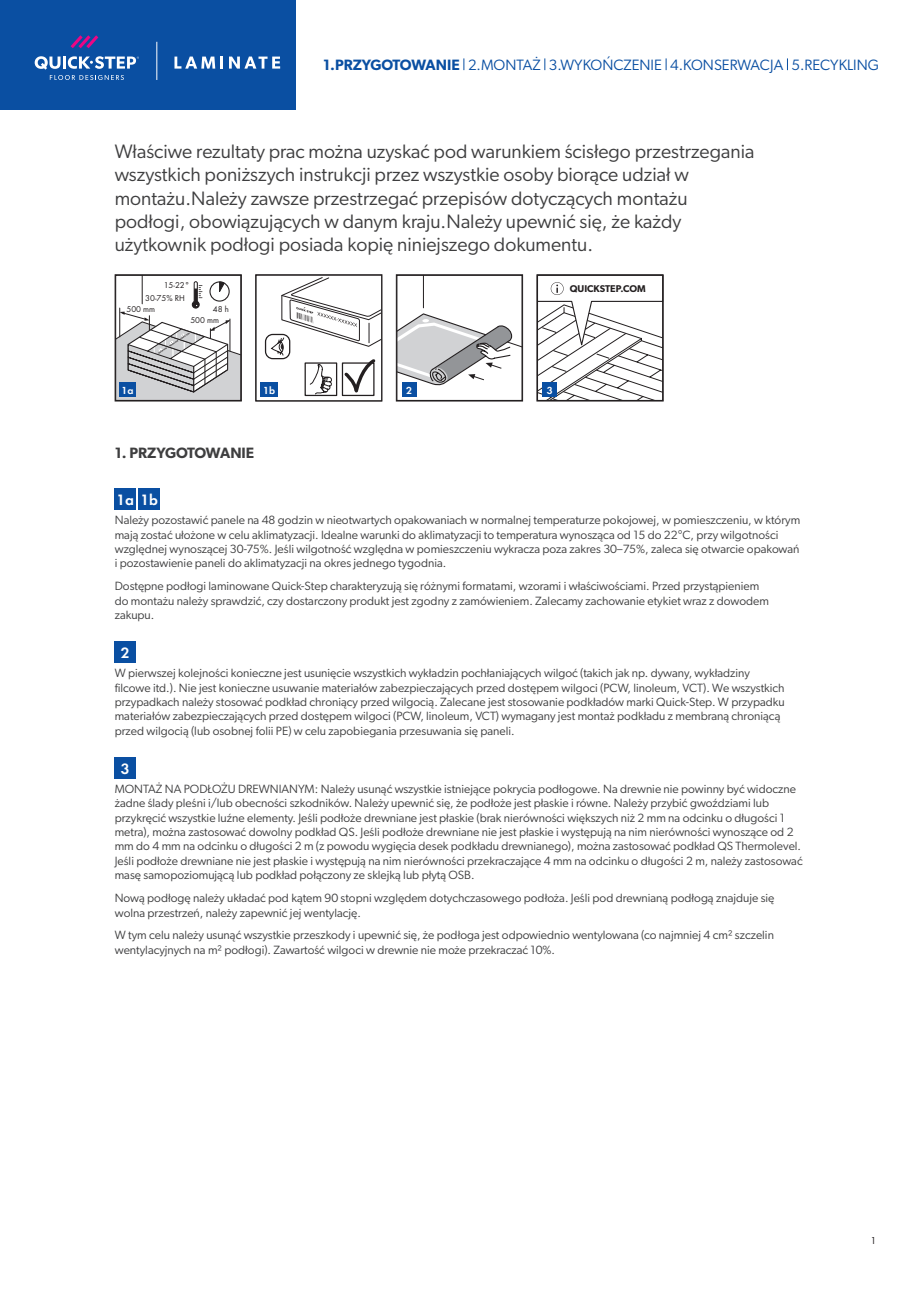
<style>
.page{position:relative;width:919px;height:1289px;background:#fff}
.page>*{position:absolute;margin:0;border:0;box-sizing:border-box;transform-origin:0 0}
.t1{font:19.5px/23.4px "Gibson";color:#3e3e3f}
.t2{font:600 15.6px "Futura PT";color:#fff}
.t3{font:15px "Gibson";color:#0a4fa2}
.t4{font:600 15px "Gibson";letter-spacing:-.01em;color:#3e3e3f}
.t5{font:12px/14.4px "Gibson";color:#3e3e3f}
.t6{font:600 10.65px "Futura PT";color:#fff}
.t7{font:10.5px "Futura PT";color:#231f20}
.t8{font:600 9.9px "Gibson";color:#231f20}
.t9{font:8.85px/13px "Futura Boo";color:#231f20}
.s1{font-weight:600}
</style>
<div class="page">
<div style="left:0;top:0;width:295px;height:110px;background:#0a4fa2"></div>
<svg style="left:174px;top:57px;width:49px;height:12px"></svg>
<svg style="left:229px;top:57px;width:51px;height:12px"></svg>
<hr style="left:156px;top:42px;width:1px;height:38px;background:#fff">
<svg style="left:71px;top:35px;width:27px;height:13px"></svg>
<svg style="left:35px;top:56px;width:104px;height:24px"></svg>
<hr style="left:423px;top:275px;width:1px;height:33px;background:#231f20">
<svg style="left:398px;top:313px;width:122px;height:73px"></svg>
<div style="left:396px;top:274px;width:126px;height:127px;border:1px solid #231f20"></div>
<svg style="left:538px;top:282px;width:123px;height:117px"></svg>
<div style="left:536px;top:274px;width:127px;height:127px;border:1px solid #231f20"></div>
<div style="left:265px;top:334px;width:25px;height:25px;border:1px solid #231f20;border-radius:7px"></div>
<svg style="left:271px;top:277px;width:109px;height:120px"></svg>
<div style="left:255px;top:274px;width:127px;height:127px;border:1px solid #231f20"></div>
<svg style="left:117px;top:276px;width:122px;height:123px"></svg>
<hr style="left:230px;top:319px;width:1px;height:32px;background:#231f20">
<div style="left:115px;top:274px;width:126px;height:127px;border:1px solid #231f20"></div>
<div style="left:119px;top:383px;width:17px;height:14px;background:#0a4fa2"></div>
<div style="left:260px;top:383px;width:17px;height:14px;background:#0a4fa2"></div>
<div style="left:402px;top:383px;width:14px;height:14px;background:#0a4fa2"></div>
<div style="left:542px;top:383px;width:15px;height:14px;background:#0a4fa2"></div>
<svg style="left:463px;top:58px;width:1px;height:12px"></svg>
<svg style="left:544px;top:58px;width:1px;height:12px"></svg>
<svg style="left:665px;top:58px;width:1px;height:12px"></svg>
<svg style="left:787px;top:58px;width:1px;height:12px"></svg>
<div style="left:115px;top:489px;width:21px;height:21px;background:#0a4fa2"></div>
<div style="left:139px;top:489px;width:21px;height:21px;background:#0a4fa2"></div>
<div style="left:115px;top:641px;width:21px;height:21px;background:#0a4fa2"></div>
<div style="left:115px;top:757px;width:21px;height:21px;background:#0a4fa2"></div>
<p class="t3" style="left:323px;top:56px;width:557px"><span class="s1">1.PRZYGOTOWANIE</span> 2.MONTAŻ 3.WYKOŃCZENIE 4.KONSERWACJA 5.RECYKLING</p>
<p class="t1" style="left:115px;top:139px;width:641px">Właściwe rezultaty prac można uzyskać pod warunkiem ścisłego przestrzegania wszystkich poniższych instrukcji przez wszystkie osoby biorące udział w montażu.Należy zawsze przestrzegać przepisów dotyczących montażu podłogi, obowiązujących w danym kraju.Należy upewnić się, że każdy użytkownik podłogi posiada kopię niniejszego dokumentu.</p>
<p class="t9" style="left:145px;top:278px;width:46px;text-indent:18px">15-22°<br>30-75% RH</p>
<p class="t9" style="left:126px;top:303px;width:30px">500 mm</p>
<p class="t9" style="left:213px;top:302px;width:18px">48 h</p>
<p class="t9" style="left:190px;top:313px;width:30px">500 mm</p>
<p class="t8" style="left:570px;top:283px;width:77px">QUICKSTEP.COM</p>
<p class="t6" style="left:121px;top:384px;width:14px">1a</p>
<p class="t6" style="left:263px;top:384px;width:14px">1b</p>
<p class="t6" style="left:406px;top:384px;width:8px">2</p>
<p class="t6" style="left:546px;top:384px;width:8px">3</p>
<p class="t4" style="left:115px;top:443px;width:141px">1. PRZYGOTOWANIE</p>
<h2 class="t2" style="left:116px;top:490px;width:43px">1a 1b</h2>
<p class="t5" style="left:115px;top:513px;width:687px">Należy pozostawić panele na 48 godzin w nieotwartych opakowaniach w normalnej temperaturze pokojowej, w pomieszczeniu, w którym mają zostać ułożone w celu aklimatyzacji. Idealne warunki do aklimatyzacji to temperatura wynosząca od 15 do 22°C, przy wilgotności względnej wynoszącej 30-75%. Jeśli wilgotność względna w pomieszczeniu wykracza poza zakres 30–75%, zaleca się otwarcie opakowań i pozostawienie paneli do aklimatyzacji na okres jednego tygodnia.</p>
<p class="t5" style="left:115px;top:579px;width:655px">Dostępne podłogi laminowane Quick-Step charakteryzują się różnymi formatami, wzorami i właściwościami. Przed przystąpieniem do montażu należy sprawdzić, czy dostarczony produkt jest zgodny z zamówieniem. Zalecamy zachowanie etykiet wraz z dowodem zakupu.</p>
<h2 class="t2" style="left:121px;top:643px;width:10px">2</h2>
<p class="t5" style="left:115px;top:665px;width:671px">W pierwszej kolejności konieczne jest usunięcie wszystkich wykładzin pochłaniających wilgoć (takich jak np. dywany, wykładziny filcowe itd.). Nie jest konieczne usuwanie materiałów zabezpieczających przed dostępem wilgoci (PCW, linoleum, VCT). We wszystkich przypadkach należy stosować podkład chroniący przed wilgocią. Zalecane jest stosowanie podkładów marki Quick-Step. W przypadku materiałów zabezpieczających przed dostępem wilgoci (PCW, linoleum, VCT) wymagany jest montaż podkładu z membraną chroniącą przed wilgocią (lub osobnej folii PE) w celu zapobiegania przesuwania się paneli.</p>
<h2 class="t2" style="left:121px;top:758px;width:10px">3</h2>
<p class="t5" style="left:115px;top:781px;width:689px">MONTAŻ NA PODŁOŻU DREWNIANYM: Należy usunąć wszystkie istniejące pokrycia podłogowe. Na drewnie nie powinny być widoczne żadne ślady pleśni i/lub obecności szkodników. Należy upewnić się, że podłoże jest płaskie i równe. Należy przybić gwoździami lub przykręcić wszystkie luźne elementy. Jeśli podłoże drewniane jest płaskie (brak nierówności większych niż 2 mm na odcinku o długości 1 metra), można zastosować dowolny podkład QS. Jeśli podłoże drewniane nie jest płaskie i występują na nim nierówności wynoszące od 2 mm do 4 mm na odcinku o długości 2 m (z powodu wygięcia desek podkładu drewnianego), można zastosować podkład QS Thermolevel.<br>Jeśli podłoże drewniane nie jest płaskie i występują na nim nierówności przekraczające 4 mm na odcinku o długości 2 m, należy zastosować masę samopoziomującą lub podkład połączony ze sklejką lub płytą OSB.</p>
<p class="t5" style="left:115px;top:890px;width:661px">Nową podłogę należy układać pod kątem 90 stopni względem dotychczasowego podłoża. Jeśli pod drewnianą podłogą znajduje się wolna przestrzeń, należy zapewnić jej wentylację.</p>
<p class="t5" style="left:115px;top:927px;width:660px">W tym celu należy usunąć wszystkie przeszkody i upewnić się, że podłoga jest odpowiednio wentylowana (co najmniej 4 cm² szczelin wentylacyjnych na m² podłogi). Zawartość wilgoci w drewnie nie może przekraczać 10%.</p>
<p class="t7" style="left:870px;top:1234px;width:7px">1</p>
</div>
